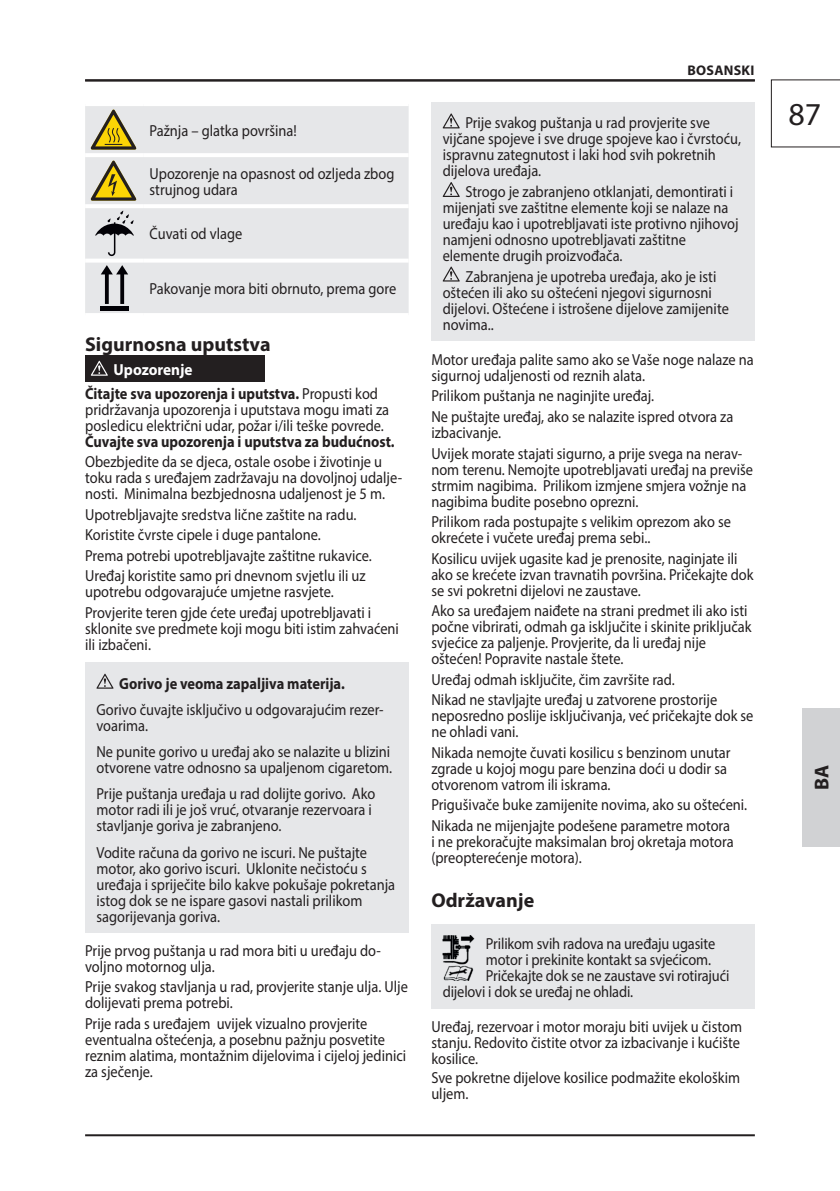
<style>
.page{position:relative;width:840px;height:1191px;background:#fff}
.page>*{position:absolute;margin:0;border:0;box-sizing:border-box;transform-origin:0 0}
.t1{font:32px "Myriad Pro";color:#231f20}
.t2{font:700 20px "Myriad Pro";color:#231f20}
.t3{font:16px/16px "Myriad Pro";color:#231f20;scale:.9 1}
.t4{font:700 16px/23px "Myriad Pro";color:#231f20;scale:.9 1}
.t5{font:700 14px "Myriad Pro";letter-spacing:.02em;color:#231f20}
.s1{color:#fff}
.s2{font-weight:400}
</style>
<div class="page">
<hr style="left:85px;top:1134px;width:669px;height:2px;background:#231f20">
<div style="left:801px;top:708px;width:38px;height:138px;background:#d1d2d4"></div>
<svg style="left:770px;top:79px;width:69px;height:69px"></svg>
<hr style="left:85px;top:79px;width:669px;height:2px;background:#231f20">
<div style="left:85px;top:106px;width:323px;height:207px;background:#e6e7e9"></div>
<hr style="left:85px;top:153px;width:59px;height:4px;background:#fff">
<hr style="left:85px;top:204px;width:59px;height:4px;background:#fff">
<hr style="left:85px;top:259px;width:59px;height:4px;background:#fff">
<hr style="left:144px;top:259px;width:264px;height:4px;background:#fff">
<hr style="left:144px;top:153px;width:264px;height:4px;background:#fff">
<hr style="left:144px;top:204px;width:264px;height:4px;background:#fff">
<svg style="left:90px;top:110px;width:46px;height:40px;background:#baae73"></svg>
<svg style="left:90px;top:161px;width:46px;height:40px;background:#baae73"></svg>
<svg style="left:95px;top:211px;width:39px;height:46px;background:#b7b8ba"></svg>
<svg style="left:101px;top:265px;width:27px;height:39px"></svg>
<hr style="left:100px;top:306px;width:29px;height:4px;background:#020106">
<div style="left:85px;top:355px;width:179px;height:26px;background:#231f20"></div>
<svg style="left:91px;top:361px;width:17px;height:15px"></svg>
<div style="left:85px;top:662px;width:323px;height:271px;background:#e6e7e9"></div>
<svg style="left:96px;top:673px;width:17px;height:15px"></svg>
<div style="left:431px;top:102px;width:323px;height:239px;background:#e6e7e9"></div>
<svg style="left:442px;top:113px;width:17px;height:15px"></svg>
<svg style="left:442px;top:182px;width:17px;height:15px"></svg>
<svg style="left:442px;top:266px;width:17px;height:15px"></svg>
<div style="left:431px;top:924px;width:323px;height:84px;background:#e6e7e9"></div>
<img style="left:442px;top:935px;width:32px;height:45px">
<p class="t3" style="left:149px;top:122px;width:165px">Pažnja – glatka površina!</p>
<p class="t3" style="left:149px;top:165px;width:273px">Upozorenje na opasnost od ozljeda zbog strujnog udara</p>
<p class="t3" style="left:149px;top:226px;width:104px">Čuvati od vlage</p>
<p class="t3" style="left:149px;top:280px;width:275px">Pakovanje mora biti obrnuto, prema gore</p>
<p class="t2" style="left:85px;top:331px;width:187px">Sigurnosna uputstva</p>
<p class="t4" style="left:85px;top:358px;width:327px;text-indent:28px"><span class="s1">Upozorenje<br></span>Čitajte sva upozorenja i uputstva. <span class="s2">Propusti kod</span></p>
<p class="t3" style="left:85px;top:401px;width:339px">pridržavanja upozorenja i uputstava mogu imati za posledicu električni udar, požar i/ili teške povrede.</p>
<p class="t4" style="left:85px;top:429px;width:345px">Čuvajte sva upozorenja i uputstva za budućnost.</p>
<p class="t3" style="left:85px;top:453px;width:353px">Obezbjedite da se djeca, ostale osobe i životinje u toku rada s uređajem zadržavaju na dovoljnoj udalje&shy;nosti. Minimalna bezbjednosna udaljenost je 5 m.</p>
<p class="t3" style="left:85px;top:504px;width:320px;line-height:20.6px">Upotrebljavajte sredstva lične zaštite na radu.<br>Koristite čvrste cipele i duge pantalone.<br>Prema potrebi upotrebljavajte zaštitne rukavice.<br>Uređaj koristite samo pri dnevnom svjetlu ili uz</p>
<p class="t3" style="left:85px;top:581px;width:319px;line-height:20.6px">upotrebu odgovarajuće umjetne rasvjete.<br>Provjerite teren gjde ćete uređaj upotrebljavati i</p>
<p class="t3" style="left:85px;top:620px;width:350px">sklonite sve predmete koji mogu biti istim zahvaćeni ili izbačeni.</p>
<p class="t4" style="left:119px;top:671px;width:252px">Gorivo je veoma zapaljiva materija.</p>
<p class="t3" style="left:96px;top:701px;width:320px">Gorivo čuvajte isključivo u odgovarajućim rezer&shy;voarima.</p>
<p class="t3" style="left:96px;top:743px;width:330px">Ne punite gorivo u uređaj ako se nalazite u blizini otvorene vatre odnosno sa upaljenom cigaretom.</p>
<p class="t3" style="left:96px;top:785px;width:311px">Prije puštanja uređaja u rad dolijte gorivo. Ako motor radi ili je još vruć, otvaranje rezervoara i stavljanje goriva je zabranjeno.</p>
<p class="t3" style="left:96px;top:844px;width:333px">Vodite računa da gorivo ne iscuri. Ne puštajte motor, ako gorivo iscuri. Uklonite nečistoću s uređaja i spriječite bilo kakve pokušaje pokretanja istog dok se ne ispare gasovi nastali prilikom sagorijevanja goriva.</p>
<p class="t3" style="left:85px;top:942px;width:330px">Prije prvog puštanja u rad mora biti u uređaju do&shy;voljno motornog ulja.</p>
<p class="t3" style="left:85px;top:978px;width:360px">Prije svakog stavljanja u rad, provjerite stanje ulja. Ulje dolijevati prema potrebi.</p>
<p class="t3" style="left:85px;top:1015px;width:358px">Prije rada s uređajem uvijek vizualno provjerite eventualna oštećenja, a posebnu pažnju posvetite reznim alatima, montažnim dijelovima i cijeloj jedinici za sječenje.</p>
<p class="t5" style="left:687px;top:61px;width:69px">BOSANSKI</p>
<p class="t3" style="left:442px;top:115px;width:333px;text-indent:23px">Prije svakog puštanja u rad provjerite sve vijčane spojeve i sve druge spojeve kao i čvrstoću, ispravnu zategnutost i laki hod svih pokretnih dijelova uređaja.</p>
<p class="t3" style="left:442px;top:183px;width:330px;text-indent:23px">Strogo je zabranjeno otklanjati, demontirati i mijenjati sve zaštitne elemente koji se nalaze na uređaju kao i upotrebljavati iste protivno njihovoj namjeni odnosno upotrebljavati zaštitne elemente drugih proizvođača.</p>
<p class="t3" style="left:442px;top:268px;width:319px;text-indent:23px">Zabranjena je upotreba uređaja, ako je isti oštećen ili ako su oštećeni njegovi sigurnosni dijelovi. Oštećene i istrošene dijelove zamijenite novima..</p>
<p class="t3" style="left:431px;top:351px;width:359px">Motor uređaja palite samo ako se Vaše noge nalaze na sigurnoj udaljenosti od reznih alata.</p>
<p class="t3" style="left:431px;top:385px;width:337px;line-height:20.6px">Prilikom puštanja ne naginjite uređaj.<br>Ne puštajte uređaj, ako se nalazite ispred otvora za</p>
<p class="t3" style="left:431px;top:422px;width:347px;line-height:20.6px">izbacivanje.<br>Uvijek morate stajati sigurno, a prije svega na nerav-</p>
<p class="t3" style="left:431px;top:461px;width:359px">nom terenu. Nemojte upotrebljavati uređaj na previše strmim nagibima. Prilikom izmjene smjera vožnje na nagibima budite posebno oprezni.</p>
<p class="t3" style="left:431px;top:513px;width:334px">Prilikom rada postupajte s velikim oprezom ako se okrećete i vučete uređaj prema sebi..</p>
<p class="t3" style="left:431px;top:550px;width:359px">Kosilicu uvijek ugasite kad je prenosite, naginjate ili ako se krećete izvan travnatih površina. Pričekajte dok se svi pokretni dijelovi ne zaustave.</p>
<p class="t3" style="left:431px;top:602px;width:357px">Ako sa uređajem naiđete na strani predmet ili ako isti počne vibrirati, odmah ga isključite i skinite priključak svjećice za paljenje. Provjerite, da li uređaj nije oštećen! Popravite nastale štete.</p>
<p class="t3" style="left:431px;top:669px;width:319px;line-height:20.6px">Uređaj odmah isključite, čim završite rad.<br>Nikad ne stavljajte uređaj u zatvorene prostorije</p>
<p class="t3" style="left:431px;top:707px;width:359px">neposredno poslije isključivanja, već pričekajte dok se ne ohladi vani.</p>
<p class="t3" style="left:431px;top:744px;width:334px">Nikada nemojte čuvati kosilicu s benzinom unutar zgrade u kojoj mogu pare benzina doći u dodir sa otvorenom vatrom ili iskrama.</p>
<p class="t3" style="left:431px;top:794px;width:352px;line-height:20.6px">Prigušivače buke zamijenite novima, ako su oštećeni.<br>Nikada ne mijenjajte podešene parametre motora</p>
<p class="t3" style="left:431px;top:833px;width:337px">i ne prekoračujte maksimalan broj okretaja motora (preopterećenje motora).</p>
<p class="t2" style="left:431px;top:887px;width:104px">Održavanje</p>
<p class="t3" style="left:485px;top:935px;width:256px">Prilikom svih radova na uređaju ugasite</p>
<p class="t3" style="left:485px;top:951px;width:251px">motor i prekinite kontakt sa svjećicom.</p>
<p class="t3" style="left:485px;top:967px;width:272px">Pričekajte dok se ne zaustave svi rotirajući</p>
<p class="t3" style="left:442px;top:983px;width:213px">dijelovi i dok se uređaj ne ohladi.</p>
<p class="t3" style="left:431px;top:1018px;width:346px">Uređaj, rezervoar i motor moraju biti uvijek u čistom stanju. Redovito čistite otvor za izbacivanje i kućište kosilice.</p>
<p class="t3" style="left:431px;top:1069px;width:344px">Sve pokretne dijelove kosilice podmažite ekološkim uljem.</p>
<h1 class="t1" style="left:788px;top:95px;width:34px">87</h1>
<p class="t2" style="left:808px;top:790px;width:27px;rotate:-90deg">BA</p>
</div>
